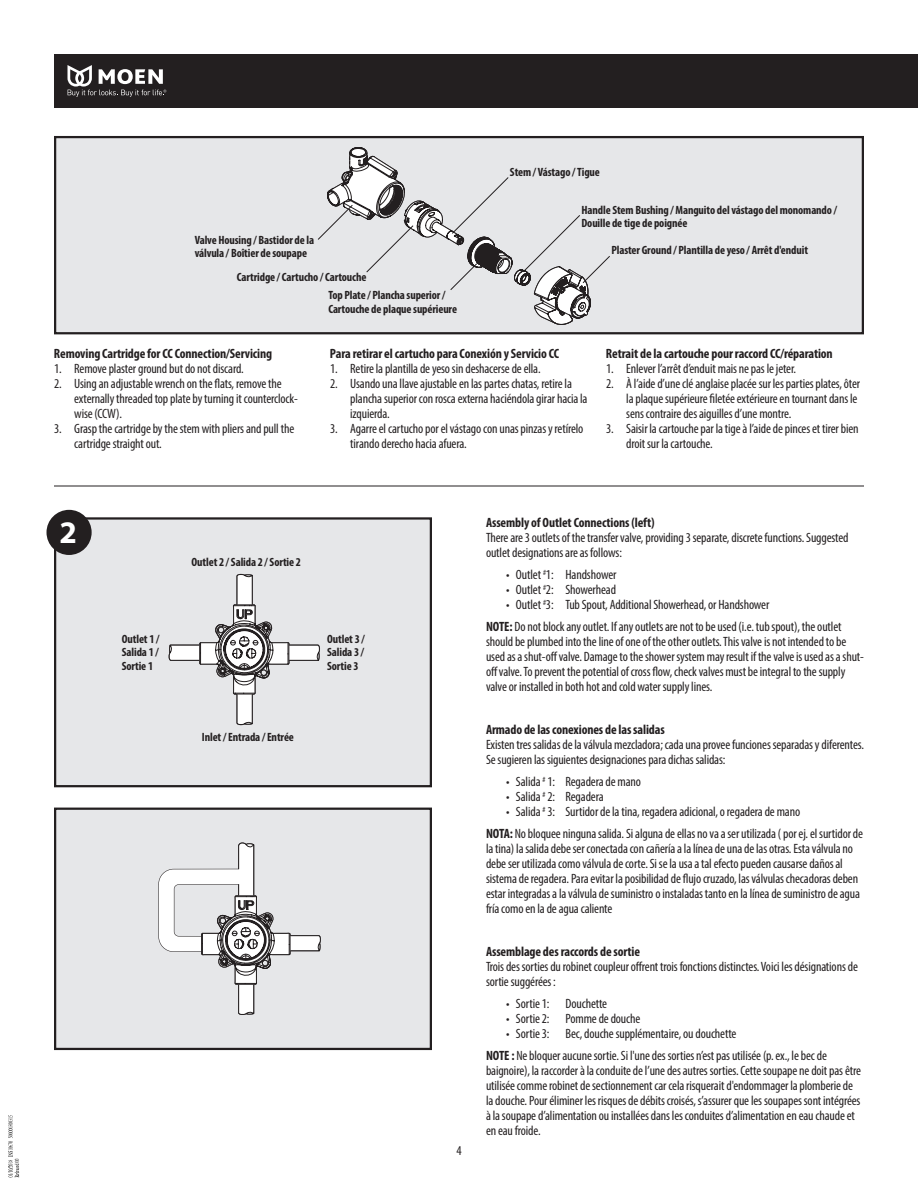
<style>
.page{position:relative;width:918px;height:1188px;background:#fff}
.page>*{position:absolute;margin:0;border:0;box-sizing:border-box;transform-origin:0 0}
.Parts_List{font:700 31.5px "Myriad Pro";color:#fff}
.Description_Content{font:condensed 13.5px/15px "Myriad Pro";letter-spacing:-.01em;color:#231f20}
.List{font:condensed 13.5px/15px "Myriad Pro";letter-spacing:-.01em;color:#231f20}
.Bolded{font:700 condensed 13.5px "Myriad Pro";letter-spacing:-.01em;color:#231f20}
.Bulleted_List_Break{font:condensed 13.5px "Myriad Pro";letter-spacing:-.01em;color:#231f20}
.Bulleted_List{font:condensed 13.5px "Myriad Pro";letter-spacing:-.01em;color:#231f20}
.List-2{font:700 condensed 13.5px "Myriad Pro";letter-spacing:-.01em;color:#231f20}
.Image_Captions{font:700 condensed 12px/13.5px "Myriad Pro";letter-spacing:-.01em;color:#231f20}
.s1{font-weight:700}
</style>
<div class="page">
<div style="left:54px;top:54px;width:864px;height:54px;background:#231f20"></div>
<svg style="left:68px;top:65px;width:98px;height:32px"></svg>
<div style="left:55px;top:137px;width:808px;height:196px;background:#e6e7e9"></div>
<div style="left:54px;top:136px;width:810px;height:198px;border:2px solid #231f20"></div>
<svg style="left:317px;top:147px;width:293px;height:178px"></svg>
<div style="left:55px;top:809px;width:376px;height:240px;background:#e6e7e9"></div>
<svg style="left:158px;top:843px;width:163px;height:172px"></svg>
<div style="left:54px;top:808px;width:378px;height:242px;border:2px solid #231f20"></div>
<div style="left:55px;top:518px;width:376px;height:268px;background:#e6e7e9"></div>
<svg style="left:169px;top:574px;width:151px;height:151px"></svg>
<div style="left:54px;top:517px;width:378px;height:270px;border:2px solid #231f20"></div>
<div style="left:47px;top:510px;width:45px;height:45px;background:#231f20;border-radius:50%"></div>
<hr style="left:54px;top:486px;width:810px;height:1px;background:#231f20">
<svg style="left:8px;top:1115px;width:11px;height:62px"></svg>
<p class="Image_Captions" style="left:195px;top:233px;width:121px">Valve Housing / Bastidor de la válvula / Boîtier de soupape</p>
<p class="Image_Captions" style="left:237px;top:270px;width:131px">Cartridge / Cartucho / Cartouche</p>
<p class="Image_Captions" style="left:328px;top:288px;width:130px">Top Plate / Plancha superior /<br>Cartouche de plaque supérieure</p>
<p class="Image_Captions" style="left:510px;top:165px;width:91px">Stem / Vástago / Tigue</p>
<p class="Image_Captions" style="left:582px;top:203px;width:257px">Handle Stem Bushing / Manguito del vástago del monomando /<br>Douille de tige de poignée</p>
<p class="Image_Captions" style="left:611px;top:243px;width:198px">Plaster Ground / Plantilla de yeso / Arrêt d'enduit</p>
<p class="Bolded" style="left:54px;top:345px;width:220px">Removing Cartridge for CC Connection/Servicing</p>
<p class="List" style="left:54px;top:361px;width:191px">1. Remove plaster ground but do not discard.</p>
<p class="List" style="left:74px;top:376px;width:225px;text-indent:-20px">2. Using an adjustable wrench on the flats, remove the externally threaded top plate by turning it counterclock&shy;wise (CCW).</p>
<p class="List" style="left:74px;top:421px;width:222px;text-indent:-20px">3. Grasp the cartridge by the stem with pliers and pull the cartridge straight out.</p>
<p class="Bolded" style="left:330px;top:345px;width:231px">Para retirar el cartucho para Conexión y Servicio CC</p>
<p class="List" style="left:330px;top:361px;width:212px">1. Retire la plantilla de yeso sin deshacerse de ella.</p>
<p class="List" style="left:350px;top:376px;width:239px;text-indent:-20px">2. Usando una llave ajustable en las partes chatas, retire la plancha superior con rosca externa haciéndola girar hacia la izquierda.</p>
<p class="List" style="left:350px;top:421px;width:235px;text-indent:-20px">3. Agarre el cartucho por el vástago con unas pinzas y retírelo tirando derecho hacia afuera.</p>
<p class="List-2" style="left:606px;top:345px;width:228px">Retrait de la cartouche pour raccord CC/réparation</p>
<p class="List" style="left:606px;top:361px;width:192px">1. Enlever l’arrêt d’enduit mais ne pas le jeter.</p>
<p class="List" style="left:626px;top:376px;width:236px;text-indent:-20px">2. À l’aide d’une clé anglaise placée sur les parties plates, ôter la plaque supérieure filetée extérieure en tournant dans le sens contraire des aiguilles d’une montre.</p>
<p class="List" style="left:626px;top:421px;width:234px;text-indent:-20px">3. Saisir la cartouche par la tige à l’aide de pinces et tirer bien droit sur la cartouche.</p>
<p class="Parts_List" style="left:60px;top:512px;width:19px">2</p>
<p class="Image_Captions" style="left:192px;top:555px;width:111px">Outlet 2 / Salida 2 / Sortie 2</p>
<p class="Image_Captions" style="left:122px;top:632px;width:39px;text-align:justify">Outlet 1 / Salida 1 / Sortie 1</p>
<p class="Image_Captions" style="left:327px;top:632px;width:39px;text-align:justify">Outlet 3 / Salida 3 / Sortie 3</p>
<p class="Image_Captions" style="left:202px;top:730px;width:93px">Inlet / Entrada / Entrée</p>
<p class="Description_Content" style="left:456px;top:1143px;width:7px">4</p>
<p class="Bolded" style="left:486px;top:515px;width:170px">Assembly of Outlet Connections (left)</p>
<p class="Description_Content" style="left:486px;top:530px;width:364px">There are 3 outlets of the transfer valve, providing 3 separate, discrete functions. Suggested outlet designations are as follows:</p>
<p class="Bulleted_List" style="left:506px;top:567px;width:112px">• Outlet <sup>#</sup>1: Handshower</p>
<p class="Bulleted_List" style="left:506px;top:582px;width:111px">• Outlet <sup>#</sup>2: Showerhead</p>
<p class="Bulleted_List_Break" style="left:506px;top:597px;width:265px">• Outlet <sup>#</sup>3: Tub Spout, Additional Showerhead, or Handshower</p>
<p class="Description_Content" style="left:486px;top:619px;width:379px"><span class="s1">NOTE:</span> Do not block any outlet. If any outlets are not to be used (i.e. tub spout), the outlet should be plumbed into the line of one of the other outlets. This valve is not intended to be used as a shut-off valve. Damage to the shower system may result if the valve is used as a shut&shy;off valve. To prevent the potential of cross flow, check valves must be integral to the supply valve or installed in both hot and cold water supply lines.</p>
<p class="Bolded" style="left:486px;top:722px;width:180px">Armado de las conexiones de las salidas</p>
<p class="Description_Content" style="left:486px;top:737px;width:379px">Existen tres salidas de la válvula mezcladora; cada una provee funciones separadas y diferentes.<br>Se sugieren las siguientes designaciones para dichas salidas:</p>
<p class="Bulleted_List" style="left:506px;top:774px;width:136px">• Salida <sup>#</sup> 1: Regadera de mano</p>
<p class="Bulleted_List" style="left:506px;top:789px;width:99px">• Salida <sup>#</sup> 2: Regadera</p>
<p class="Bulleted_List_Break" style="left:506px;top:804px;width:295px">• Salida <sup>#</sup> 3: Surtidor de la tina, regadera adicional, o regadera de mano</p>
<p class="Description_Content" style="left:486px;top:826px;width:379px"><span class="s1">NOTA:</span> No bloquee ninguna salida. Si alguna de ellas no va a ser utilizada ( por ej. el surtidor de la tina) la salida debe ser conectada con cañería a la línea de una de las otras. Esta válvula no debe ser utilizada como válvula de corte. Si se la usa a tal efecto pueden causarse daños al sistema de regadera. Para evitar la posibilidad de flujo cruzado, las válvulas checadoras deben estar integradas a la válvula de suministro o instaladas tanto en la línea de suministro de agua fría como en la de agua caliente</p>
<p class="Bolded" style="left:486px;top:944px;width:156px">Assemblage des raccords de sortie</p>
<p class="Description_Content" style="left:486px;top:959px;width:373px">Trois des sorties du robinet coupleur offrent trois fonctions distinctes. Voici les désignations de sortie suggérées :</p>
<p class="Bulleted_List" style="left:506px;top:996px;width:102px">• Sortie 1: Douchette</p>
<p class="Bulleted_List" style="left:506px;top:1011px;width:136px">• Sortie 2: Pomme de douche</p>
<p class="Bulleted_List_Break" style="left:506px;top:1026px;width:232px">• Sortie 3: Bec, douche supplémentaire, ou douchette</p>
<p class="Description_Content" style="left:486px;top:1048px;width:377px"><span class="s1">NOTE :</span> Ne bloquer aucune sortie. Si l'une des sorties n’est pas utilisée (p. ex., le bec de baignoire), la raccorder à la conduite de l’une des autres sorties. Cette soupape ne doit pas être utilisée comme robinet de sectionnement car cela risquerait d'endommager la plomberie de la douche. Pour éliminer les risques de débits croisés, s’assurer que les soupapes sont intégrées à la soupape d’alimentation ou installées dans les conduites d’alimentation en eau chaude et en eau froide.</p>
</div>
